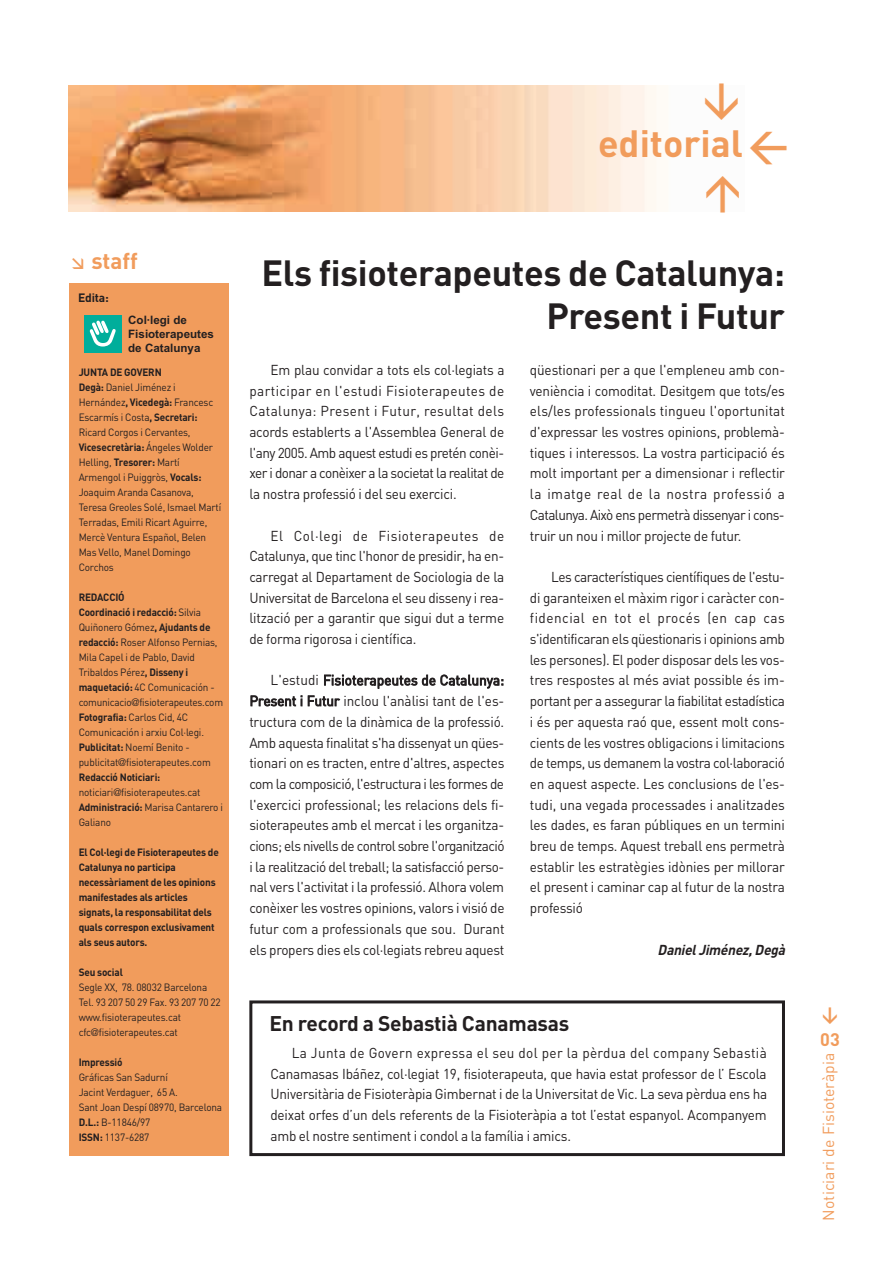
<style>
.page{position:relative;width:893px;height:1263px;background:#fff}
.page>*{position:absolute;margin:0;border:0;box-sizing:border-box;transform-origin:0 0}
.t1{font:700 37.5px "DIN";color:#f19c5c}
.t2{font:700 36px/43.2px "DIN";letter-spacing:-.01em;color:#231f20;text-align:right}
.t3{font:700 22.5px "DIN";color:#f19c5c}
.t4{font:700 21px "DIN";letter-spacing:-.01em;color:#231f20}
.t5{font:700 18px "DIN";color:#f19c5c}
.t6{font:15.75px "DIN";color:#f19c5c}
.t7{font:14.25px/20.7px "DIN";letter-spacing:-.015em;color:#231f20;text-align:justify;scale:.95 1}
.t8{font:italic 700 14.25px "DIN";color:#231f20;scale:.95 1}
.t9{font:700 12px "DIN";letter-spacing:-.015em;color:#231f20}
.t10{font:700 11.55px/14.2px "Arial";color:#231f20}
.t11{font:10.5px/15px "DIN";letter-spacing:-.015em;color:#231f20;scale:.95 1}
.t12{font:700 10.5px/15px "DIN";letter-spacing:-.015em;color:#231f20;scale:.95 1}
.s1{font-weight:700}
.s2{font-family:"Eurostile";font-stretch:condensed}
</style>
<div class="page">
<div style="left:249px;top:1000px;width:536px;height:156px;border:3px solid #231f20"></div>
<img style="left:69px;top:85px;width:588px;height:126px">
<div style="left:69px;top:283px;width:160px;height:873px;background:#f19c5c"></div>
<div style="left:84px;top:315px;width:38px;height:37px;background:#00ae9b"></div>
<svg style="left:90px;top:320px;width:26px;height:27px"></svg>
<h1 class="t1" style="left:598px;top:122px;width:146px">editorial</h1>
<h3 class="t3" style="left:91px;top:248px;width:48px">staff</h3>
<h2 class="t2" style="left:261px;top:252px;width:525px">Els fisioterapeutes de Catalunya:<br>Present i Futur</h2>
<p class="t9" style="left:78px;top:291px;width:32px">Edita:</p>
<p class="t10" style="left:128px;top:312px;width:87px">Col·legi de<br>Fisioterapeutes de Catalunya</p>
<p class="t11" style="left:79px;top:365px;width:152px"><span class="s1">JUNTA DE GOVERN<br>Degà:</span> Daniel Jiménez i<br>Hernández<span class="s1">, Vicedegà:</span> Francesc<br>Escarmís i Costa<span class="s1">, Secretari:<br></span>Ricard Corgos i Cervantes,<br><span class="s1">Vicesecretària:</span> Ángeles Wolder<br>Helling, <span class="s1">Tresorer:</span> Martí<br>Armengol i Puiggròs, <span class="s1">Vocals:<br></span>Joaquim Aranda Casanova,<br>Teresa Greoles Solé, Ismael Martí<br>Terradas, Emili Ricart Aguirre,<br>Mercè Ventura Español, Belen<br>Mas Vello, Manel Domingo<br>Corchos</p>
<p class="t11" style="left:79px;top:590px;width:154px"><span class="s1">REDACCIÓ<br>Coordinació i redacció:</span> Silvia<br>Quiñonero Gómez<span class="s1">, Ajudants de redacció:</span> Roser Alfonso Pernias,<br>Mila Capel i de Pablo, David<br>Tribaldos Pérez<span class="s1">, Disseny i maquetació:</span> 4C Comunicación - comunicacio<span class="s2">@</span>fisioterapeutes.com<br><span class="s1">Fotografia:</span> Carlos Cid, 4C<br>Comunicación i arxiu Col·legi.<br><span class="s1">Publicitat:</span> Noemí Benito - publicitat<span class="s2">@</span>fisioterapeutes.com<br><span class="s1">Redacció Noticiari: </span>noticiari<span class="s2">@</span>fisioterapeutes.cat<br><span class="s1">Administració:</span> Marisa Cantarero i<br>Galiano</p>
<p class="t12" style="left:79px;top:845px;width:149px">El Col·legi de Fisioterapeutes de<br>Catalunya no participa necessàriament de les opinions manifestades als articles signats, la responsabilitat dels quals correspon exclusivament als seus autors.</p>
<p class="t12" style="left:79px;top:965px;width:48px">Seu social</p>
<p class="t11" style="left:79px;top:980px;width:151px">Segle XX, 78. 08032 Barcelona<br>Tel. 93 207 50 29 Fax. 93 207 70 22 www.fisioterapeutes.cat cfc<span class="s2">@</span>fisioterapeutes.cat</p>
<p class="t12" style="left:79px;top:1055px;width:48px">Impressió</p>
<p class="t11" style="left:79px;top:1070px;width:153px">Gráficas San Sadurní<br>Jacint Verdaguer, 65 A.<br>Sant Joan Despí 08970, Barcelona<br><span class="s1">D.L.:</span> B-11846/97<br><span class="s1">ISSN:</span> 1137-6287</p>
<p class="t7" style="left:249px;top:360px;width:270px;text-indent:21px">Em plau convidar a tots els col·legiats a participar en l'estudi Fisioterapeutes de Catalunya: Present i Futur, resultat dels acords establerts a l'Assemblea General de l'any 2005. Amb aquest estudi es pretén conèi&shy;xer i donar a conèixer a la societat la realitat de la nostra professió i del seu exercici.</p>
<p class="t7" style="left:249px;top:525px;width:270px;text-indent:21px">El Col·legi de Fisioterapeutes de Catalunya, que tinc l'honor de presidir, ha en&shy;carregat al Departament de Sociologia de la Universitat de Barcelona el seu disseny i rea&shy;lització per a garantir que sigui dut a terme de forma rigorosa i científica.</p>
<p class="t7" style="left:249px;top:670px;width:270px;text-indent:21px">L'estudi Fisioterapeutes de Catalunya:<br>Present i Futur inclou l'anàlisi tant de l'es&shy;tructura com de la dinàmica de la professió.<br>Amb aquesta finalitat s'ha dissenyat un qües&shy;tionari on es tracten, entre d'altres, aspectes com la composició, l'estructura i les formes de l'exercici professional; les relacions dels fi&shy;sioterapeutes amb el mercat i les organitza&shy;cions; els nivells de control sobre l'organització i la realització del treball; la satisfacció perso&shy;nal vers l'activitat i la professió. Alhora volem conèixer les vostres opinions, valors i visió de futur com a professionals que sou. Durant els propers dies els col·legiats rebreu aquest</p>
<p class="t7" style="left:530px;top:360px;width:270px">qüestionari per a que l'empleneu amb con&shy;veniència i comoditat. Desitgem que tots/es els/les professionals tingueu l'oportunitat d'expressar les vostres opinions, problemà&shy;tiques i interessos. La vostra participació és molt important per a dimensionar i reflectir la imatge real de la nostra professió a Catalunya. Això ens permetrà dissenyar i cons&shy;truir un nou i millor projecte de futur.</p>
<p class="t7" style="left:530px;top:567px;width:270px;text-indent:21px">Les característiques científiques de l'estu&shy;di garanteixen el màxim rigor i caràcter con&shy;fidencial en tot el procés (en cap cas s'identificaran els qüestionaris i opinions amb les persones). El poder disposar dels les vos&shy;tres respostes al més aviat possible és im&shy;portant per a assegurar la fiabilitat estadística i és per aquesta raó que, essent molt cons&shy;cients de les vostres obligacions i limitacions de temps, us demanem la vostra col·laboració en aquest aspecte. Les conclusions de l'es&shy;tudi, una vegada processades i analitzades les dades, es faran públiques en un termini breu de temps. Aquest treball ens permetrà establir les estratègies idònies per millorar el present i caminar cap al futur de la nostra professió</p>
<p class="t8" style="left:658px;top:941px;width:139px">DanielJiménez,Degà</p>
<h3 class="t4" style="left:269px;top:1011px;width:301px">En record a Sebastià Canamasas</h3>
<p class="t7" style="left:270px;top:1043px;width:524px;text-indent:21px">La Junta de Govern expressa el seu dol per la pèrdua del company Sebastià Canamasas Ibáñez, col·legiat 19, fisioterapeuta, que havia estat professor de l’ Escola Universitària de Fisioteràpia Gimbernat i de la Universitat de Vic. La seva pèrdua ens ha deixat orfes d’un dels referents de la Fisioteràpia a tot l’estat espanyol. Acompanyem amb el nostre sentiment i condol a la família i amics.</p>
<p class="t5" style="left:818px;top:1025px;width:20px;rotate:-90deg">&lt;</p>
<p class="t5" style="left:820px;top:1029px;width:21px">03</p>
<p class="t6" style="left:820px;top:1220px;width:169px;rotate:-90deg">Noticiari de Fisioteràpia</p>
</div>
